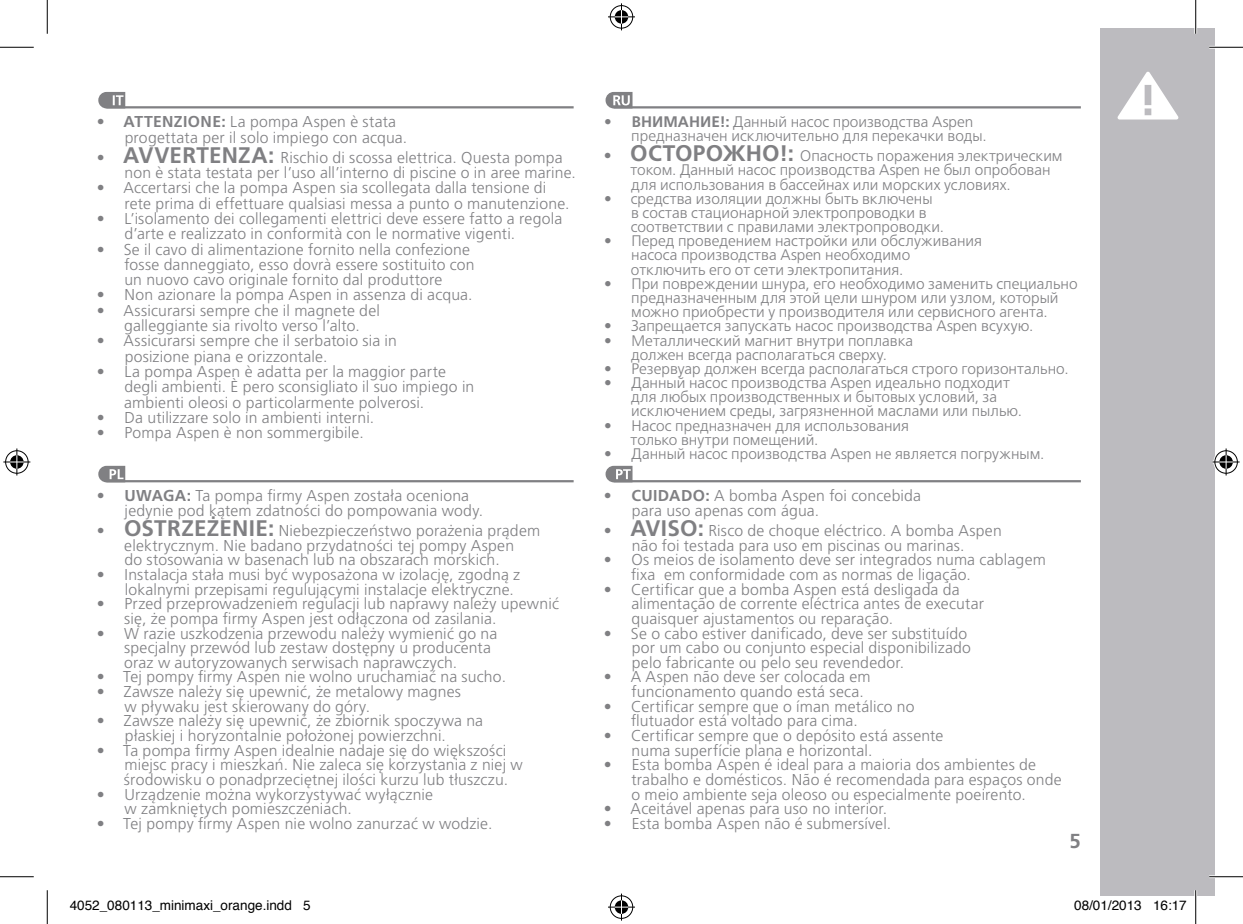
<style>
.page{position:relative;width:1243px;height:924px;background:#fff}
.page>*{position:absolute;margin:0;border:0;box-sizing:border-box;transform-origin:0 0}
.t1{font:700 20.25px "Frutiger CE";color:#808083}
.t2{font:300 15.75px/14.6px "Frutiger CE";letter-spacing:.01em;color:#808083}
.t3{font:300 15.3px/14.2px "Frutiger LTCYR";letter-spacing:.005em;color:#808083}
.t4{font:13.5px "Helvetica";color:#000}
.s1{font-weight:700}
.s2{font-weight:700;font-size:22.5px}
.s3{font-size:15.75px}
</style>
<div class="page">
<hr style="left:106px;top:106px;width:467px;height:2px;background:#808083">
<hr style="left:106px;top:480px;width:467px;height:2px;background:#808083">
<hr style="left:613px;top:106px;width:467px;height:2px;background:#808083">
<hr style="left:613px;top:480px;width:467px;height:2px;background:#808083">
<div style="left:1100px;top:28px;width:114px;height:868px;background:#bcbbbf"></div>
<svg style="left:1117px;top:72px;width:61px;height:47px"></svg>
<svg style="left:98px;top:92px;width:27px;height:16px"></svg>
<svg style="left:98px;top:466px;width:27px;height:16px"></svg>
<svg style="left:605px;top:466px;width:27px;height:16px"></svg>
<svg style="left:605px;top:92px;width:27px;height:16px"></svg>
<hr style="left:1209px;top:46px;width:34px;height:3px;background:#fff">
<hr style="left:1209px;top:875px;width:34px;height:3px;background:#fff">
<hr style="left:1194px;top:0;width:3px;height:34px;background:#fff">
<hr style="left:1194px;top:890px;width:3px;height:34px;background:#fff">
<hr style="left:0;top:47px;width:34px;height:1px;background:#000">
<hr style="left:1209px;top:47px;width:34px;height:1px;background:#000">
<hr style="left:0;top:876px;width:34px;height:1px;background:#000">
<hr style="left:1209px;top:876px;width:34px;height:1px;background:#000">
<hr style="left:47px;top:0;width:1px;height:34px;background:#000">
<hr style="left:47px;top:890px;width:1px;height:34px;background:#000">
<hr style="left:1195px;top:0;width:1px;height:34px;background:#000">
<hr style="left:1195px;top:890px;width:1px;height:34px;background:#000">
<svg style="left:608px;top:3px;width:27px;height:27px"></svg>
<svg style="left:608px;top:893px;width:27px;height:27px"></svg>
<svg style="left:3px;top:448px;width:27px;height:27px"></svg>
<svg style="left:1212px;top:448px;width:27px;height:27px"></svg>
<p class="t2" style="left:125px;top:114px;width:284px;line-height:15.3px;text-indent:-28px"><span class="s1">• ATTENZIONE:</span> La pompa Aspen è stata progettata per il solo impiego con acqua.</p>
<p class="t2" style="left:124px;top:149px;width:453px;line-height:15.3px;text-indent:-28px">• <span class="s2">AVVERTENZA:</span> Rischio di scossa elettrica. Questa pompa non è stata testata per l’uso all’interno di piscine o in aree marine.</p>
<p class="t2" style="left:124px;top:180px;width:446px;line-height:15.3px;text-indent:-28px">• Accertarsi che la pompa Aspen sia scollegata dalla tensione di rete prima di effettuare qualsiasi messa a punto o manutenzione.</p>
<p class="t2" style="left:124px;top:211px;width:439px;line-height:15.3px;text-indent:-28px">• L’isolamento dei collegamenti elettrici deve essere fatto a regola d’arte e realizzato in conformità con le normative vigenti.</p>
<p class="t2" style="left:124px;top:241px;width:352px;line-height:15.3px;text-indent:-28px">• Se il cavo di alimentazione fornito nella confezione fosse danneggiato, esso dovrà essere sostituito con un nuovo cavo originale fornito dal produttore</p>
<p class="t2" style="left:97px;top:287px;width:377px">• Non azionare la pompa Aspen in assenza di acqua.</p>
<p class="t2" style="left:97px;top:302px;width:285px;line-height:15.3px;text-align:center">• Assicurarsi sempre che il magnete del galleggiante sia rivolto verso l’alto.</p>
<p class="t2" style="left:125px;top:333px;width:274px;line-height:15.3px;text-indent:-28px">• Assicurarsi sempre che il serbatoio sia in posizione piana e orizzontale.</p>
<p class="t2" style="left:124px;top:364px;width:351px;line-height:15.3px;text-indent:-28px">• La pompa Aspen è adatta per la maggior parte degli ambienti. È pero sconsigliato il suo impiego in ambienti oleosi o particolarmente polverosi.</p>
<p class="t2" style="left:97px;top:410px;width:279px">• Da utilizzare solo in ambienti interni.</p>
<p class="t2" style="left:97px;top:425px;width:268px">• Pompa Aspen è non sommergibile.</p>
<p class="t2" style="left:125px;top:488px;width:360px;text-indent:-28px">• <span class="s1">UWAGA:</span> Ta pompa firmy Aspen została oceniona jedynie pod kątem zdatności do pompowania wody.</p>
<p class="t2" style="left:124px;top:523px;width:417px;text-indent:-28px">• <span class="s2">OSTRZEŻENIE:</span> Niebezpieczeństwo porażenia prądem elektrycznym. Nie badano przydatności tej pompy Aspen<br>do stosowania w basenach lub na obszarach morskich.</p>
<p class="t2" style="left:125px;top:567px;width:397px;text-indent:-28px">• Instalacja stała musi być wyposażona w izolację, zgodną z lokalnymi przepisami regulującymi instalacje elektryczne.</p>
<p class="t2" style="left:124px;top:596px;width:436px;text-indent:-27px">• Przed przeprowadzeniem regulacji lub naprawy należy upewnić się, że pompa firmy Aspen jest odłączona od zasilania.</p>
<p class="t2" style="left:124px;top:625px;width:375px;text-indent:-27px">• W razie uszkodzenia przewodu należy wymienić go na specjalny przewód lub zestaw dostępny u producenta oraz w autoryzowanych serwisach naprawczych.</p>
<p class="t2" style="left:97px;top:669px;width:411px">• Tej pompy firmy Aspen nie wolno uruchamiać na sucho.</p>
<p class="t2" style="left:125px;top:684px;width:338px;text-indent:-28px">• Zawsze należy się upewnić, że metalowy magnes w pływaku jest skierowany do góry.</p>
<p class="t2" style="left:97px;top:713px;width:388px;text-align:center">• Zawsze należy się upewnić, że zbiornik spoczywa na płaskiej i horyzontalnie położonej powierzchni.</p>
<p class="t2" style="left:124px;top:742px;width:400px;text-indent:-27px">• Ta pompa firmy Aspen idealnie nadaje się do większości miejsc pracy i mieszkań. Nie zaleca się korzystania z niej w środowisku o ponadprzeciętnej ilości kurzu lub tłuszczu.</p>
<p class="t2" style="left:125px;top:786px;width:310px;text-indent:-28px">• Urządzenie można wykorzystywać wyłącznie w zamkniętych pomieszczeniach.</p>
<p class="t2" style="left:97px;top:816px;width:397px">• Tej pompy firmy Aspen nie wolno zanurzać w wodzie.</p>
<p class="t3" style="left:631px;top:115px;width:357px;text-indent:-27px">• <span class="s1">ВНИМАНИЕ!:</span> Данный насос производства Aspen предназначен исключительно для перекачки воды.</p>
<p class="t3" style="left:630px;top:149px;width:434px;text-indent:-27px"><span class="s3">•</span> <span class="s2">ОСТОРОЖНО!:</span> Опасность поражения электрическим током. Данный насос производства Aspen не был опробован для использования в бассейнах или морских условиях.</p>
<p class="t3" style="left:631px;top:192px;width:315px;text-indent:-27px">• средства изоляции должны быть включены в состав стационарной электропроводки в соответствии с правилами электропроводки.</p>
<p class="t3" style="left:631px;top:234px;width:353px;text-indent:-27px">• Перед проведением настройки или обслуживания насоса производства Aspen необходимо отключить его от сети электропитания.</p>
<p class="t3" style="left:604px;top:277px;width:475px;text-align:center">• При повреждении шнура, его необходимо заменить специально предназначенным для этой цели шнуром или узлом, который можно приобрести у производителя или сервисного агента.</p>
<p class="t3" style="left:604px;top:319px;width:430px">• Запрещается запускать насос производства Aspen всухую.</p>
<p class="t3" style="left:604px;top:333px;width:310px;text-align:center">• Металлический магнит внутри поплавка должен всегда располагаться сверху.</p>
<p class="t3" style="left:604px;top:362px;width:466px">• Резервуар должен всегда располагаться строго горизонтально.</p>
<p class="t3" style="left:631px;top:376px;width:392px;text-indent:-27px">• Данный насос производства Aspen идеально подходит для любых производственных и бытовых условий, за исключением среды, загрязненной маслами или пылью.</p>
<p class="t3" style="left:630px;top:418px;width:280px;text-indent:-26px">• Насос предназначен для использования только внутри помещений.</p>
<p class="t3" style="left:604px;top:447px;width:441px">• Данный насос производства Aspen не является погружным.</p>
<p class="t2" style="left:632px;top:488px;width:291px;text-indent:-28px">• <span class="s1">CUIDADO:</span> A bomba Aspen foi concebida para uso apenas com água.</p>
<p class="t2" style="left:631px;top:523px;width:371px;text-indent:-28px">• <span class="s2">AVISO:</span> Risco de choque eléctrico. A bomba Aspen não foi testada para uso em piscinas ou marinas.</p>
<p class="t2" style="left:631px;top:552px;width:416px;text-indent:-27px">• Os meios de isolamento deve ser integrados numa cablagem fixa em conformidade com as normas de ligação.</p>
<p class="t2" style="left:631px;top:581px;width:354px;text-indent:-28px">• Certificar que a bomba Aspen está desligada da alimentação de corrente eléctrica antes de executar quaisquer ajustamentos ou reparação.</p>
<p class="t2" style="left:632px;top:625px;width:340px;text-indent:-28px">• Se o cabo estiver danificado, deve ser substituído por um cabo ou conjunto especial disponibilizado pelo fabricante ou pelo seu revendedor.</p>
<p class="t2" style="left:631px;top:669px;width:241px;text-indent:-28px">• A Aspen não deve ser colocada em funcionamento quando está seca.</p>
<p class="t2" style="left:631px;top:698px;width:285px;text-indent:-27px">• Certificar sempre que o íman metálico no flutuador está voltado para cima.</p>
<p class="t2" style="left:631px;top:728px;width:313px;text-indent:-28px">• Certificar sempre que o depósito está assente numa superfície plana e horizontal.</p>
<p class="t2" style="left:631px;top:757px;width:432px;text-indent:-28px">• Esta bomba Aspen é ideal para a maioria dos ambientes de trabalho e domésticos. Não é recomendada para espaços onde o meio ambiente seja oleoso ou especialmente poeirento.</p>
<p class="t2" style="left:604px;top:801px;width:285px">• Aceitável apenas para uso no interior.</p>
<p class="t2" style="left:604px;top:816px;width:289px">• Esta bomba Aspen não é submersível.</p>
<p class="t1" style="left:1069px;top:828px;width:13px">5</p>
<p class="t4" style="left:70px;top:895px;width:242px">4052_080113_minimaxi_orange.indd 5</p>
<p class="t4" style="left:1074px;top:895px;width:114px">08/01/2013 16:17</p>
</div>
